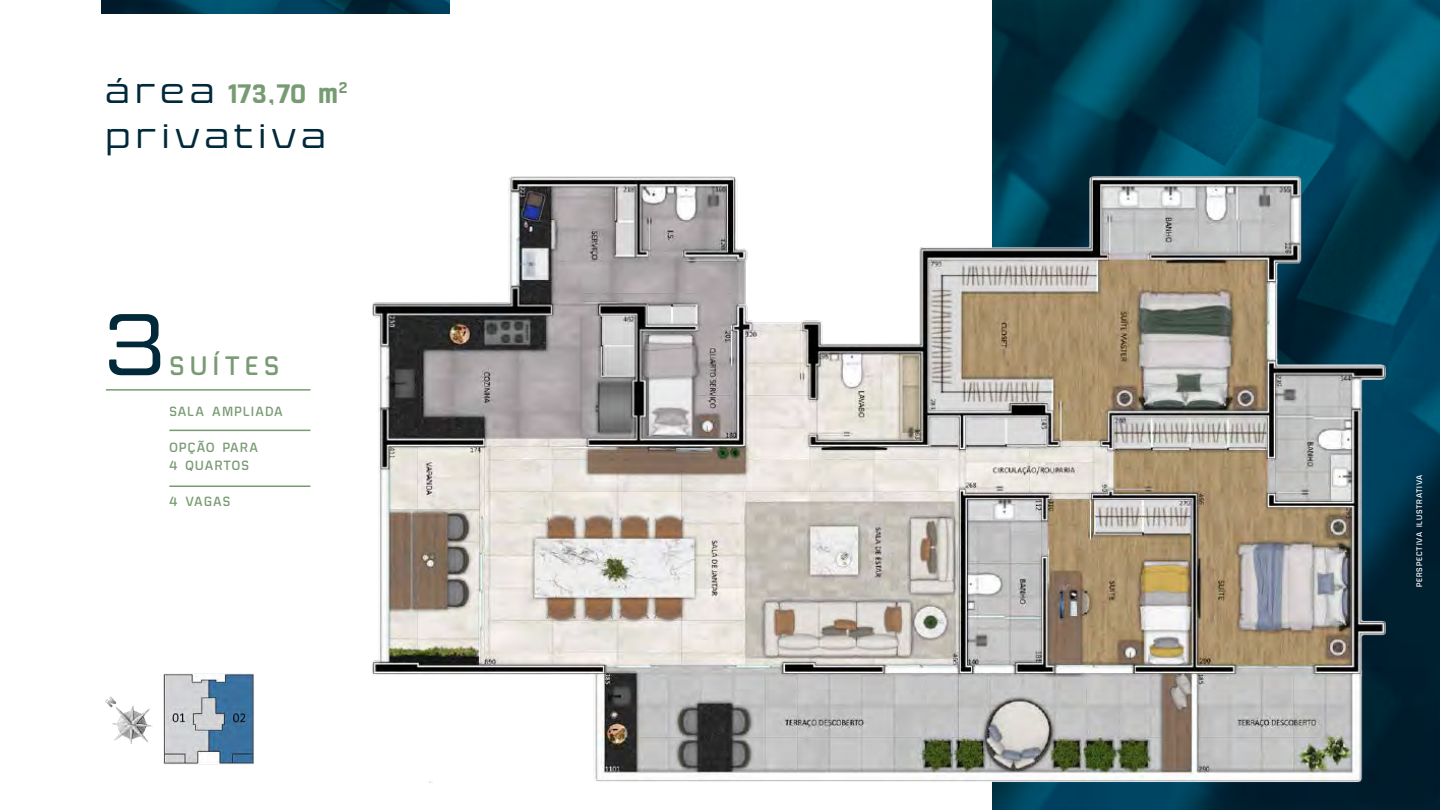
<style>
.page{position:relative;width:1440px;height:810px;background:#fff}
.page>*{position:absolute;margin:0;border:0;box-sizing:border-box;transform-origin:0 0}
.t1{font:expanded 98.4px "Northura";color:#01293a}
.t2{font:expanded 37.5px/45px "Northura";letter-spacing:.145em;color:#01293a}
.t3{font:700 30px "Northura";color:#789b73}
.t4{font:500 30px "Northura";letter-spacing:.2em;color:#789b73}
.t5{font:500 15px/18px "Northura";letter-spacing:.085em;color:#789b73}
.t6{font:500 9px "Northura";letter-spacing:.09em;color:#fff}
</style>
<div class="page">
<img style="left:101px;top:0;width:348px;height:14px">
<img style="left:992px;top:1px;width:448px;height:809px">
<img style="left:372px;top:168px;width:1021px;height:615px">
<img style="left:106px;top:696px;width:44px;height:48px">
<img style="left:150px;top:673px;width:104px;height:92px">
<hr style="left:106px;top:389px;width:205px;height:2px;background:#789b73">
<hr style="left:169px;top:430px;width:142px;height:1px;background:#789b73">
<hr style="left:169px;top:485px;width:142px;height:2px;background:#789b73">
<h2 class="t2" style="left:106px;top:70px;width:221px">área privativa</h2>
<h3 class="t3" style="left:228px;top:78px;width:121px">173,70 m<sup>2</sup></h3>
<h1 class="t1" style="left:106px;top:296px;width:59px">3</h1>
<h3 class="t4" style="left:169px;top:351px;width:111px">SUÍTES</h3>
<p class="t5" style="left:169px;top:403px;width:115px">SALA AMPLIADA</p>
<p class="t5" style="left:169px;top:439px;width:90px">OPÇÃO PARA<br>4 QUARTOS</p>
<p class="t5" style="left:169px;top:493px;width:62px">4 VAGAS</p>
<p class="t6" style="left:1415px;top:587px;width:114px;rotate:-90deg">PERSPECTIVA ILUSTRATIVA</p>
</div>
